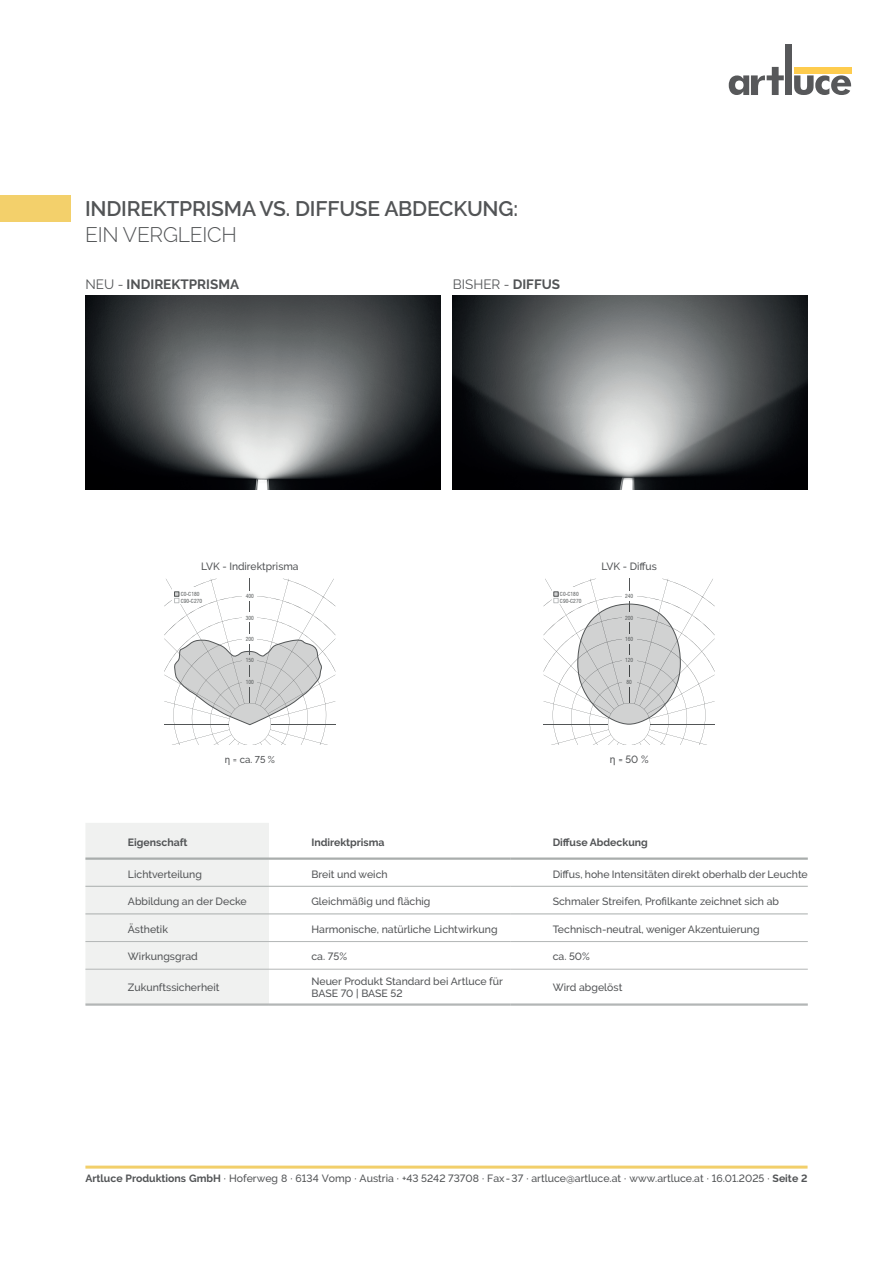
<style>
.page{position:relative;width:893px;height:1263px;background:#fff}
.page>*{position:absolute;margin:0;border:0;box-sizing:border-box;transform-origin:0 0}
.t1{font:600 21px "Raleway";letter-spacing:-.01em;color:#525456}
.t2{font:300 21px "Raleway";letter-spacing:-.01em;color:#525456}
.t3{font:700 13.5px "Raleway";color:#525456}
.t4{font:13.5px "Raleway";color:#525456}
.t5{font:500 10.5px/12px "Raleway";color:#525456}
.t6{font:700 10.5px "Raleway";color:#525456}
.t7{font:500 9.9px "Raleway";color:#525456}
.t8{font:condensed 5.4px/6.4px "Swiss 721 BT";color:#525556}
.s1{font-weight:400}
.s2{font-weight:700}
</style>
<div class="page">
<hr style="left:85px;top:1165px;width:722px;height:3px;background:#f2cf6a">
<div style="left:0;top:195px;width:71px;height:26px;background:#f3d06b"></div>
<svg style="left:729px;top:67px;width:55px;height:28px"></svg>
<div style="left:785px;top:45px;width:7px;height:50px;background:#57585a"></div>
<svg style="left:794px;top:75px;width:57px;height:20px"></svg>
<div style="left:794px;top:67px;width:57px;height:7px;background:#fecc4e"></div>
<img style="left:85px;top:296px;width:355px;height:193px">
<img style="left:453px;top:296px;width:355px;height:193px">
<svg style="left:164px;top:579px;width:171px;height:166px"></svg>
<svg style="left:543px;top:579px;width:172px;height:166px"></svg>
<div style="left:85px;top:823px;width:184px;height:180px;background:#f0f1f0"></div>
<hr style="left:85px;top:886px;width:184px;height:1px;background:#a9adac">
<hr style="left:269px;top:886px;width:241px;height:1px;background:#a9adac">
<hr style="left:510px;top:886px;width:298px;height:1px;background:#a9adac">
<hr style="left:85px;top:913px;width:184px;height:1px;background:#a9adac">
<hr style="left:269px;top:913px;width:241px;height:1px;background:#a9adac">
<hr style="left:510px;top:913px;width:298px;height:1px;background:#a9adac">
<hr style="left:85px;top:941px;width:184px;height:1px;background:#b3b6b6">
<hr style="left:269px;top:941px;width:241px;height:1px;background:#b3b6b6">
<hr style="left:510px;top:941px;width:298px;height:1px;background:#b3b6b6">
<hr style="left:85px;top:969px;width:184px;height:1px;background:#b3b6b6">
<hr style="left:269px;top:969px;width:241px;height:1px;background:#b3b6b6">
<hr style="left:510px;top:969px;width:298px;height:1px;background:#b3b6b6">
<hr style="left:85px;top:857px;width:184px;height:3px;background:#a9adac">
<hr style="left:269px;top:857px;width:241px;height:3px;background:#a9adac">
<hr style="left:510px;top:857px;width:298px;height:3px;background:#a9adac">
<hr style="left:85px;top:1003px;width:184px;height:3px;background:#b3b6b6">
<hr style="left:269px;top:1003px;width:241px;height:3px;background:#b3b6b6">
<hr style="left:510px;top:1003px;width:298px;height:3px;background:#b3b6b6">
<h1 class="t1" style="left:85px;top:197px;width:435px">INDIREKTPRISMA VS. DIFFUSE ABDECKUNG:</h1>
<h1 class="t2" style="left:85px;top:222px;width:153px">EIN VERGLEICH</h1>
<p class="t3" style="left:85px;top:277px;width:155px"><span class="s1">NEU -</span> INDIREKTPRISMA</p>
<p class="t4" style="left:453px;top:276px;width:109px">BISHER - <span class="s2">DIFFUS</span></p>
<p class="t5" style="left:201px;top:560px;width:99px">LVK - Indirektprisma</p>
<p class="t5" style="left:601px;top:560px;width:57px">LVK - Diffus</p>
<p class="t8" style="left:181px;top:591px;width:23px">C0-C180<br>C90-C270</p>
<p class="t8" style="left:246px;top:593px;width:10px">400</p>
<p class="t8" style="left:560px;top:591px;width:23px">C0-C180<br>C90-C270</p>
<p class="t8" style="left:625px;top:593px;width:10px">240</p>
<p class="t8" style="left:246px;top:614px;width:10px">300</p>
<p class="t8" style="left:625px;top:614px;width:10px">200</p>
<p class="t8" style="left:246px;top:636px;width:10px">200</p>
<p class="t8" style="left:625px;top:636px;width:10px">160</p>
<p class="t8" style="left:246px;top:657px;width:10px">150</p>
<p class="t8" style="left:625px;top:657px;width:10px">120</p>
<p class="t8" style="left:246px;top:679px;width:10px">100</p>
<p class="t8" style="left:626px;top:679px;width:7px">80</p>
<p class="t7" style="left:233px;top:754px;width:44px">= ca. 75 %</p>
<p class="t5" style="left:618px;top:754px;width:32px">= 50 %</p>
<p class="t6" style="left:128px;top:836px;width:61px">Eigenschaft</p>
<p class="t6" style="left:311px;top:836px;width:75px">Indirektprisma</p>
<p class="t6" style="left:553px;top:836px;width:97px">Diffuse Abdeckung</p>
<p class="t5" style="left:128px;top:868px;width:75px">Lichtverteilung</p>
<p class="t5" style="left:311px;top:868px;width:78px">Breit und weich</p>
<p class="t5" style="left:553px;top:868px;width:257px">Diffus, hohe Intensitäten direkt oberhalb der Leuchte</p>
<p class="t5" style="left:128px;top:895px;width:120px">Abbildung an der Decke</p>
<p class="t5" style="left:311px;top:895px;width:121px">Gleichmäßig und flächig</p>
<p class="t5" style="left:553px;top:895px;width:228px">Schmaler Streifen, Profilkante zeichnet sich ab</p>
<p class="t5" style="left:128px;top:923px;width:42px">Ästhetik</p>
<p class="t5" style="left:311px;top:923px;width:188px">Harmonische, natürliche Lichtwirkung</p>
<p class="t5" style="left:553px;top:923px;width:208px">Technisch-neutral, weniger Akzentuierung</p>
<p class="t5" style="left:128px;top:950px;width:71px">Wirkungsgrad</p>
<p class="t5" style="left:311px;top:950px;width:37px">ca. 75%</p>
<p class="t5" style="left:553px;top:950px;width:39px">ca. 50%</p>
<p class="t5" style="left:128px;top:982px;width:93px">Zukunftssicherheit</p>
<p class="t5" style="left:311px;top:976px;width:193px">Neuer Produkt Standard bei Artluce für<br>BASE 70 | BASE 52</p>
<p class="t5" style="left:553px;top:982px;width:71px">Wird abgelöst</p>
<p class="t5" style="left:85px;top:1172px;width:724px"><span class="s2">Artluce Produktions GmbH</span> · Hoferweg 8 · 6134 Vomp · Austria · +43 5242 73708 · Fax-37 · artluce@artluce.at · www.artluce.at · 16.01.2025 · <span class="s2">Seite 2</span></p>
</div>
